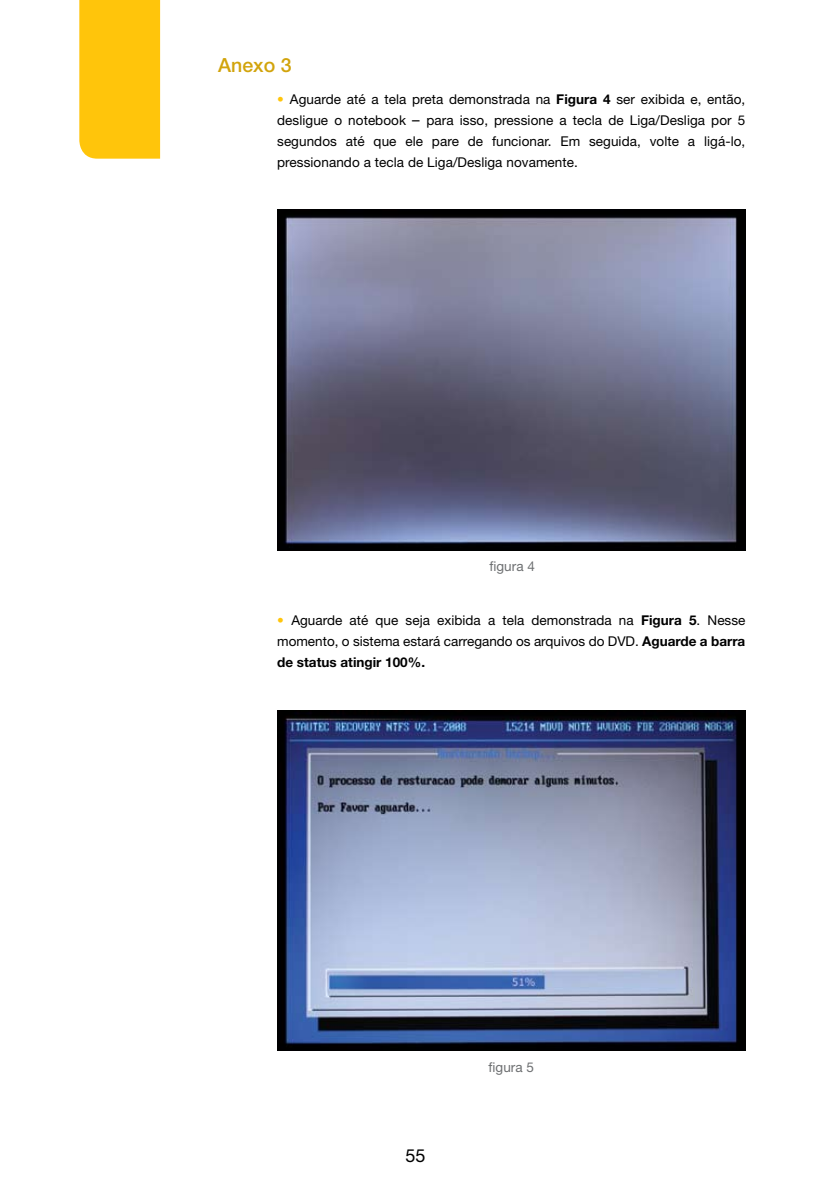
<style>
.page{position:relative;width:830px;height:1191px;background:#fff}
.page>*{position:absolute;margin:0;border:0;box-sizing:border-box;transform-origin:0 0}
.t1{font:500 19.5px "Helvetica Neue";color:#d2a40c}
.t2{font:18px "Helvetica Neue";color:#000}
.t3{font:13.5px/21px "Helvetica Neue";color:#000;text-align:justify}
.t4{font:13.5px "Helvetica Neue";color:#6d6f71}
.s1{color:#ffc50b}
.s2{font-weight:700}
.s3{font-size:15px}
</style>
<div class="page">
<div style="left:79px;top:0;width:81px;height:159px;background:#ffc50b"></div>
<img style="left:277px;top:210px;width:468px;height:340px">
<img style="left:277px;top:710px;width:468px;height:340px">
<h1 class="t1" style="left:218px;top:53px;width:75px">Anexo 3</h1>
<p class="t3" style="left:277px;top:89px;width:469px"><span class="s1">•</span> Aguarde até a tela preta demonstrada na <span class="s2">Figura 4</span> ser exibida e, então, desligue o notebook <span class="s3">–</span> para isso, pressione a tecla de Liga/Desliga por 5 segundos até que ele pare de funcionar. Em seguida, volte a ligá-lo, pressionando a tecla de Liga/Desliga novamente.</p>
<p class="t4" style="left:489px;top:558px;width:47px">figura 4</p>
<p class="t3" style="left:277px;top:610px;width:469px"><span class="s1">•</span> Aguarde até que seja exibida a tela demonstrada na <span class="s2">Figura 5</span>. Nesse momento, o sistema estará carregando os arquivos do DVD. <span class="s2">Aguarde a barra de status atingir 100%.</span></p>
<h2 class="t2" style="left:405px;top:1145px;width:22px">55</h2>
<p class="t4" style="left:488px;top:1059px;width:47px">figura 5</p>
</div>
